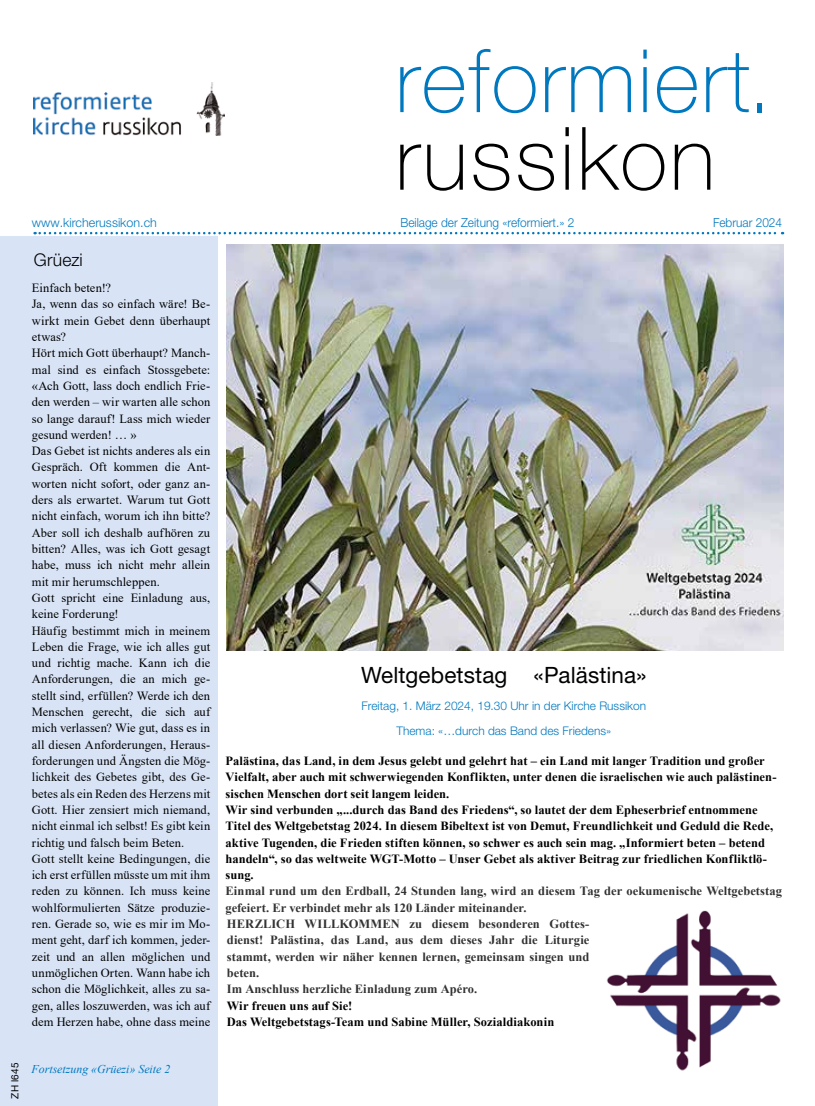
<style>
.page{position:relative;width:815px;height:1106px;background:#fff}
.page>*{position:absolute;margin:0;border:0;box-sizing:border-box;transform-origin:0 0}
.t1{font:100 87.5px "Helvetica Neue LT Pro";letter-spacing:.02em;color:#0078bf}
.t2{font:100 87.5px "Helvetica Neue LT Pro";letter-spacing:.03em;color:#000}
.t3{font:22.5px "Helvetica Neue LT Pro";letter-spacing:.005em;color:#000}
.t4{font:300 17.5px "Helvetica Neue LT Pro";letter-spacing:.01em;color:#000}
.t5{font:12.5px/16.2px "Times New Roman";letter-spacing:.005em;color:#000}
.t6{font:700 12.5px/16.2px "Times New Roman";letter-spacing:.005em;color:#000}
.t7{font:700 12.5px/16.2px "Times New Roman";letter-spacing:.005em;color:#323232}
.t8{font:300 12.5px "Helvetica Neue LT Pro";color:#0078bf;scale:.95 1}
.t9{font:300 12.5px "Helvetica Neue LT Pro";color:#0078bf}
.t10{font:300 11.88px/24.4px "Helvetica Neue LT Pro";color:#0078bf;text-align:center}
.t11{font:italic 11.88px "Times New Roman";color:#0078bf}
.t12{font:10px "Helvetica Neue LT Pro";letter-spacing:.03em;color:#000}
</style>
<div class="page">
<img style="left:227px;top:244px;width:556px;height:406px">
<div style="left:0;top:237px;width:217px;height:869px;background:#d8e4f6"></div>
<svg style="left:35px;top:232px;width:748px;height:2px"></svg>
<img style="left:33px;top:82px;width:191px;height:53px">
<img style="left:606px;top:910px;width:175px;height:161px">
<h1 class="t1" style="left:395px;top:31px;width:378px">reformiert.</h1>
<h1 class="t2" style="left:395px;top:108px;width:321px">russikon</h1>
<p class="t9" style="left:32px;top:215px;width:127px">www.kircherussikon.ch</p>
<p class="t8" style="left:400px;top:215px;width:185px">Beilage der Zeitung «reformiert.» 2</p>
<p class="t8" style="left:713px;top:215px;width:74px">Februar 2024</p>
<h3 class="t4" style="left:34px;top:249px;width:51px">Grüezi</h3>
<p class="t5" style="left:32px;top:279px;width:180px">Einfach beten!?<br>Ja, wenn das so einfach wäre! Be&shy;wirkt mein Gebet denn überhaupt etwas?<br>Hört mich Gott überhaupt? Manch&shy;mal sind es einfach Stossgebete: «Ach Gott, lass doch endlich Frie&shy;den werden – wir warten alle schon so lange darauf! Lass mich wieder gesund werden! … »<br>Das Gebet ist nichts anderes als ein<br>Gespräch. Oft kommen die Ant&shy;worten nicht sofort, oder ganz an&shy;ders als erwartet. Warum tut Gott nicht einfach, worum ich ihn bitte?<br>Aber soll ich deshalb aufhören zu bitten? Alles, was ich Gott gesagt habe, muss ich nicht mehr allein mit mir herumschleppen.<br>Gott spricht eine Einladung aus, keine Forderung!<br>Häufig bestimmt mich in meinem<br>Leben die Frage, wie ich alles gut und richtig mache. Kann ich die<br>Anforderungen, die an mich ge&shy;stellt sind, erfüllen? Werde ich den<br>Menschen gerecht, die sich auf mich verlassen? Wie gut, dass es in all diesen Anforderungen, Heraus&shy;forderungen und Ängsten die Mög&shy;lichkeit des Gebetes gibt, des Ge&shy;betes als ein Reden des Herzens mit<br>Gott. Hier zensiert mich niemand, nicht einmal ich selbst! Es gibt kein richtig und falsch beim Beten.<br>Gott stellt keine Bedingungen, die ich erst erfüllen müsste um mit ihm reden zu können. Ich muss keine wohlformulierten Sätze produzie&shy;ren. Gerade so, wie es mir im Mo&shy;ment geht, darf ich kommen, jeder&shy;zeit und an allen möglichen und unmöglichen Orten. Wann habe ich schon die Möglichkeit, alles zu sa&shy;gen, alles loszuwerden, was ich auf dem Herzen habe, ohne dass meine</p>
<h2 class="t3" style="left:361px;top:662px;width:287px">Weltgebetstag «Palästina»</h2>
<p class="t10" style="left:361px;top:693px;width:286px">Freitag, 1. März 2024, 19.30 Uhr in der Kirche Russikon<br>Thema: «…durch das Band des Friedens»</p>
<p class="t6" style="left:226px;top:752px;width:552px">Palästina, das Land, in dem Jesus gelebt und gelehrt hat – ein Land mit langer Tradition und großer Vielfalt, aber auch mit schwerwiegenden Konflikten, unter denen die israelischen wie auch palästinen&shy;sischen Menschen dort seit langem leiden.<br>Wir sind verbunden „...durch das Band des Friedens“, so lautet der dem Epheserbrief entnommene Titel des Weltgebetstag 2024. In diesem Bibeltext ist von Demut, Freundlichkeit und Geduld die Rede, aktive Tugenden, die Frieden stiften können, so schwer es auch sein mag. „Informiert beten – betend handeln“, so das weltweite WGT-Motto – Unser Gebet als aktiver Beitrag zur friedlichen Konfliktlö&shy;sung.</p>
<p class="t7" style="left:226px;top:882px;width:558px">Einmal rund um den Erdball, 24 Stunden lang, wird an diesem Tag der oekumenische Weltgebetstag gefeiert. Er verbindet mehr als 120 Länder miteinander.<br>HERZLICH WILLKOMMEN zu diesem besonderen Gottes-<br>dienst! Palästina, das Land, aus dem dieses Jahr die Liturgie<br>stammt, werden wir näher kennen lernen, gemeinsam singen und<br>beten.<br>Im Anschluss herzliche Einladung zum Apéro.</p>
<p class="t6" style="left:227px;top:996px;width:329px">Wir freuen uns auf Sie!<br>Das Weltgebetstags-Team und Sabine Müller, Sozialdiakonin</p>
<p class="t12" style="left:9px;top:1098px;width:38px;rotate:-90deg">ZH l645</p>
<p class="t11" style="left:32px;top:1060px;width:140px">Fortsetzung «Grüezi» Seite 2</p>
</div>
